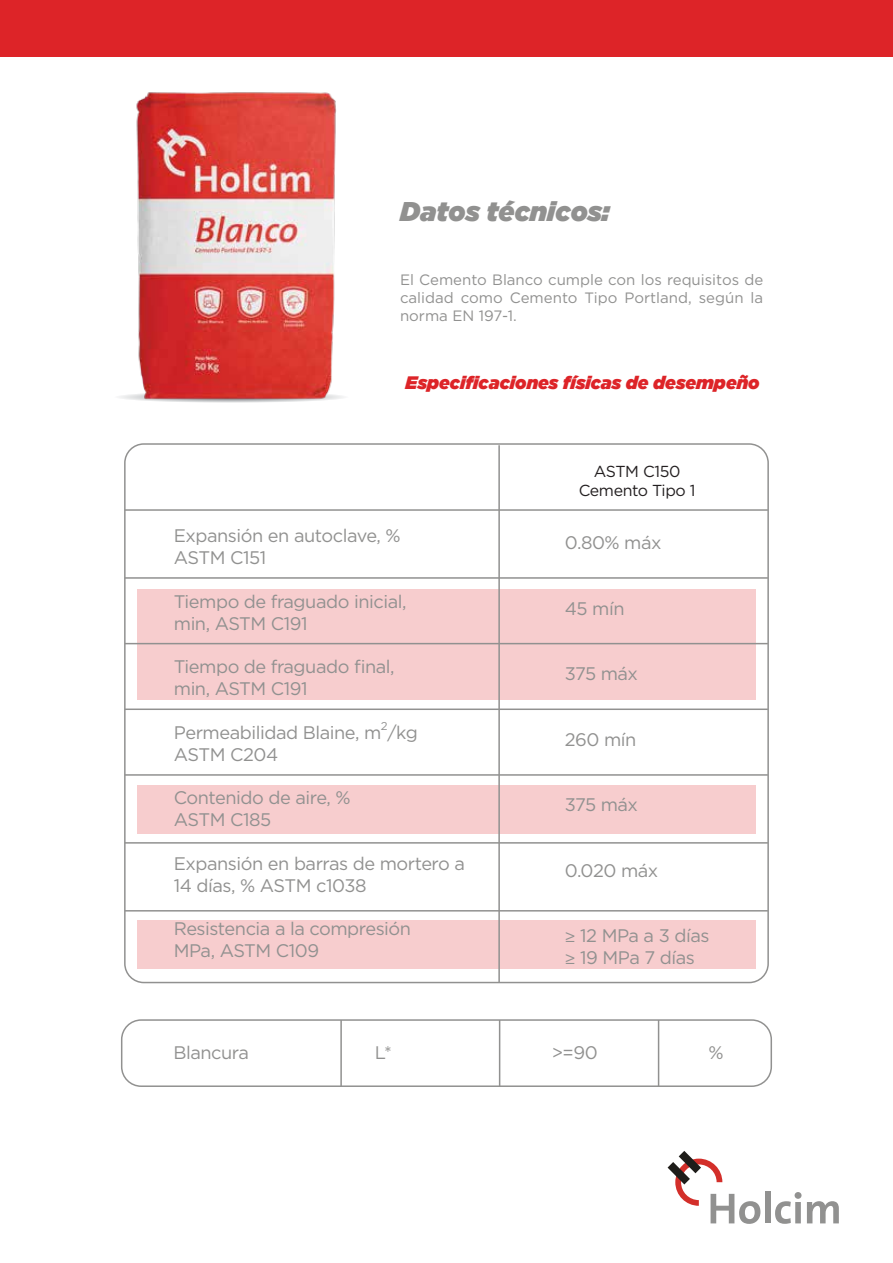
<style>
.page{position:relative;width:893px;height:1263px;background:#fff}
.page>*{position:absolute;margin:0;border:0;box-sizing:border-box;transform-origin:0 0}
.t1{font:italic 27px "Gotham Ultra";color:#919190}
.t2{font:18.15px/21.8px "Gotham";letter-spacing:-.025em;color:#919190}
.t3{font:italic 18px "Gotham Ultra";color:#dd2428}
.t4{font:15.9px/19px "Gotham";letter-spacing:-.025em;color:#231f20;text-align:center}
.t5{font:15px/18px "Gotham";color:#919190;text-align:justify}
.t6{font:11.4px "Gotham";color:#919190}
.s1{font-family:"Myriad Pro"}
</style>
<div class="page">
<div style="left:137px;top:590px;width:618px;height:110px;background:#f7cdce"></div>
<div style="left:137px;top:785px;width:618px;height:48px;background:#f7cdce"></div>
<div style="left:137px;top:920px;width:618px;height:48px;background:#f7cdce"></div>
<hr style="left:498px;top:445px;width:2px;height:537px;background:#919190">
<hr style="left:125px;top:509px;width:643px;height:2px;background:#919190">
<hr style="left:125px;top:577px;width:643px;height:2px;background:#919190">
<hr style="left:125px;top:643px;width:643px;height:1px;background:#919190">
<hr style="left:125px;top:708px;width:643px;height:2px;background:#919190">
<hr style="left:125px;top:774px;width:643px;height:2px;background:#919190">
<hr style="left:125px;top:842px;width:643px;height:2px;background:#919190">
<hr style="left:125px;top:910px;width:643px;height:1px;background:#919190">
<div style="left:121px;top:1019px;width:651px;height:68px;border:2px solid #919190;border-radius:19px"></div>
<hr style="left:340px;top:1020px;width:2px;height:66px;background:#919190">
<hr style="left:499px;top:1020px;width:1px;height:66px;background:#919190">
<hr style="left:658px;top:1020px;width:1px;height:66px;background:#919190">
<div style="left:765px;top:1191px;width:6px;height:32px;background:#919190"></div>
<svg style="left:775px;top:1192px;width:26px;height:32px"></svg>
<svg style="left:807px;top:1201px;width:32px;height:22px"></svg>
<svg style="left:668px;top:1151px;width:92px;height:73px"></svg>
<img style="left:119px;top:92px;width:225px;height:311px">
<div style="left:0;top:0;width:893px;height:57px;background:#dd2428"></div>
<h1 class="t1" style="left:400px;top:196px;width:211px">Datos técnicos:</h1>
<p class="t5" style="left:400px;top:270px;width:365px">El Cemento Blanco cumple con los requisitos de calidad como Cemento Tipo Portland, según la norma EN 197-1.</p>
<p class="t3" style="left:406px;top:372px;width:356px">Especificaciones físicas de desempeño</p>
<p class="t2" style="left:174px;top:525px;width:228px">Expansión en autoclave, %<br>ASTM C151</p>
<p class="t2" style="left:174px;top:590px;width:234px">Tiempo de fraguado inicial, min, ASTM C191</p>
<p class="t2" style="left:174px;top:656px;width:222px">Tiempo de fraguado final, min, ASTM C191</p>
<p class="t2" style="left:174px;top:721px;width:245px">Permeabilidad Blaine, m /kg</p>
<p class="t6" style="left:381px;top:718px;width:8px">2</p>
<p class="t2" style="left:174px;top:743px;width:106px">ASTM C204</p>
<p class="t2" style="left:174px;top:786px;width:178px">Contenido de aire, %<br>ASTM C185</p>
<p class="t2" style="left:174px;top:852px;width:293px">Expansión en barras de mortero a<br>14 días, % ASTM c1038</p>
<p class="t2" style="left:174px;top:917px;width:239px">Resistencia a la compresión<br>MPa, ASTM C109</p>
<p class="t4" style="left:579px;top:461px;width:118px">ASTM C150<br>Cemento Tipo 1</p>
<p class="t2" style="left:565px;top:531px;width:98px">0.80% máx</p>
<p class="t2" style="left:565px;top:597px;width:61px">45 mín</p>
<p class="t2" style="left:565px;top:662px;width:75px">375 máx</p>
<p class="t2" style="left:565px;top:728px;width:73px">260 mín</p>
<p class="t2" style="left:565px;top:793px;width:75px">375 máx</p>
<p class="t2" style="left:565px;top:859px;width:95px">0.020 máx</p>
<p class="t2" style="left:565px;top:924px;width:146px"><span class="s1">≥</span> 12 MPa a 3 días <span class="s1">≥</span> 19 MPa 7 días</p>
<p class="t2" style="left:173px;top:1041px;width:77px">Blancura</p>
<p class="t2" style="left:375px;top:1041px;width:19px">L*</p>
<p class="t2" style="left:552px;top:1041px;width:48px">&gt;=90</p>
<p class="t2" style="left:708px;top:1041px;width:17px">%</p>
</div>
